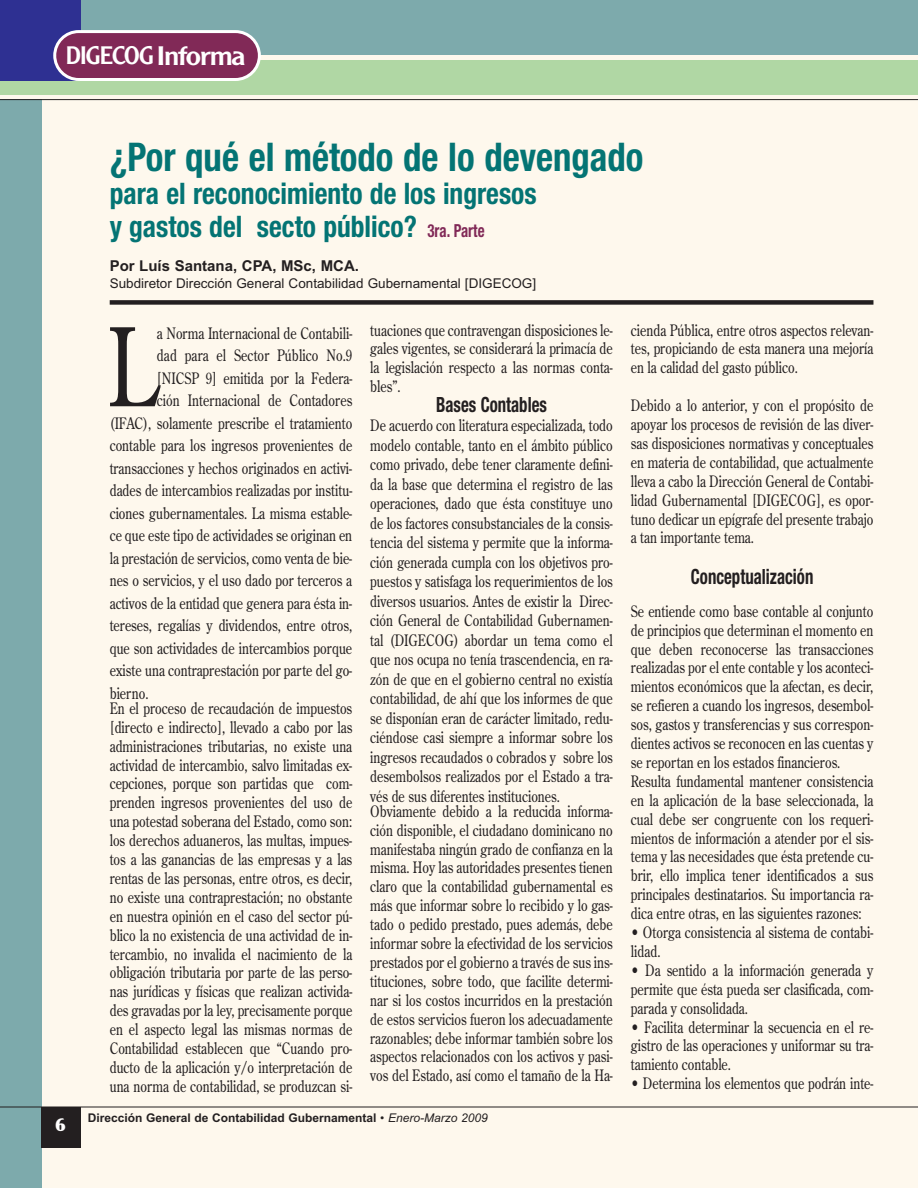
<style>
.page{position:relative;width:918px;height:1188px;background:#fef8ed}
.page>*{position:absolute;margin:0;border:0;box-sizing:border-box;transform-origin:0 0}
.t1{font:107.85px "Century Old Style";color:#231f20;scale:.8 1}
.t2{font:700 condensed 39.6px "Helvetica Neue";color:#047474;scale:.93 1}
.t3{font:700 condensed 29.7px/33px "Helvetica Neue";color:#047474;scale:.93 1}
.t4{font:26.55px "Clearface Gothic Regular DTC";letter-spacing:-.05em;color:#fff;scale:1.07 1}
.t5{font:700 condensed 21px "Helvetica Neue";color:#231f20;scale:.8 1}
.t6{font:900 18px "Optima";color:#fff}
.t7{font:15.75px/18.9px "Century Old Style";color:#231f20;text-align:justify;scale:.8 1}
.t8{font:700 15px "Arial";color:#231f20}
.t9{font:13.5px "Arial";color:#231f20}
.t10{font:700 12px "Arial";color:#231f20}
.s1{font-size:28.05px}
.s2{font-size:18px;color:#812957}
.s3{font-weight:400}
.s4{font-weight:400;font-style:italic}
</style>
<div class="page">
<div style="left:0;top:100px;width:42px;height:1088px;background:#7daaac"></div>
<div style="left:42px;top:1107px;width:39px;height:40px;background:#231f20"></div>
<hr style="left:0;top:99px;width:918px;height:1px;background:#231f20">
<div style="left:0;top:60px;width:918px;height:34px;background:#b0d7a4"></div>
<div style="left:0;top:0;width:918px;height:55px;background:#7daaac"></div>
<hr style="left:0;top:1107px;width:918px;height:1px;background:#231f20">
<div style="left:0;top:0;width:81px;height:81px;background:#2e3092"></div>
<div style="left:110px;top:300px;width:763px;height:5px;background:#231f20"></div>
<svg style="left:53px;top:30px;width:208px;height:51px;background:#8f4970"></svg>
<h3 class="t4" style="left:65px;top:39px;width:170px">DIGECOG<span class="s1">Informa</span></h3>
<h2 class="t2" style="left:110px;top:133px;width:575px">¿Por qué el método de lo devengado</h2>
<h3 class="t3" style="left:110px;top:177px;width:461px">para el reconocimiento de los ingresos y gastos del secto público? <span class="s2">3ra. Parte</span></h3>
<p class="t8" style="left:110px;top:257px;width:251px">Por Luís Santana, CPA, MSc, MCA.</p>
<p class="t9" style="left:110px;top:275px;width:428px">Subdiretor Dirección General Contabilidad Gubernamental [DIGECOG]</p>
<p class="t6" style="left:55px;top:1114px;width:12px">6</p>
<p class="t7" style="left:157px;top:324px;width:246px">a Norma Internacional de Contabili-</p>
<p class="t7" style="left:157px;top:346px;width:246px">dad para el Sector Público No.9</p>
<p class="t7" style="left:157px;top:369px;width:246px">[NICSP 9] emitida por la Federa-</p>
<p class="t7" style="left:157px;top:391px;width:246px">ción Internacional de Contadores</p>
<p class="t7" style="left:110px;top:414px;width:305px">(IFAC), solamente prescribe el tratamiento</p>
<p class="t7" style="left:110px;top:436px;width:305px">contable para los ingresos provenientes de</p>
<p class="t7" style="left:110px;top:459px;width:305px">transacciones y hechos originados en activi-</p>
<p class="t7" style="left:110px;top:481px;width:305px">dades de intercambios realizadas por institu-</p>
<p class="t7" style="left:110px;top:504px;width:305px">ciones gubernamentales. La misma estable-</p>
<p class="t7" style="left:110px;top:526px;width:305px">ce que este tipo de actividades se originan en</p>
<p class="t7" style="left:110px;top:549px;width:305px">la prestación de servicios, como venta de bie-</p>
<p class="t7" style="left:110px;top:571px;width:305px">nes o servicios, y el uso dado por terceros a</p>
<p class="t7" style="left:110px;top:594px;width:305px">activos de la entidad que genera para ésta in-</p>
<p class="t7" style="left:110px;top:616px;width:305px">tereses, regalías y dividendos, entre otros,</p>
<p class="t7" style="left:110px;top:639px;width:305px">que son actividades de intercambios porque</p>
<p class="t7" style="left:110px;top:661px;width:305px">existe una contraprestación por parte del go-</p>
<p class="t7" style="left:110px;top:684px;width:50px">bierno.</p>
<p class="t7" style="left:110px;top:699px;width:305px">En el proceso de recaudación de impuestos [directo e indirecto], llevado a cabo por las administraciones tributarias, no existe una actividad de intercambio, salvo limitadas ex&shy;cepciones, porque son partidas que com&shy;prenden ingresos provenientes del uso de una potestad soberana del Estado, como son: los derechos aduaneros, las multas, impues&shy;tos a las ganancias de las empresas y a las rentas de las personas, entre otros, es decir, no existe una contraprestación; no obstante en nuestra opinión en el caso del sector pú&shy;blico la no existencia de una actividad de in&shy;tercambio, no invalida el nacimiento de la obligación tributaria por parte de las perso&shy;nas jurídicas y físicas que realizan activida&shy;des gravadas por la ley, precisamente porque en el aspecto legal las mismas normas de Contabilidad establecen que “Cuando pro&shy;ducto de la aplicación y/o interpretación de una norma de contabilidad, se produzcan si-</p>
<h1 class="t1" style="left:107px;top:306px;width:64px">L</h1>
<p class="t7" style="left:370px;top:321px;width:305px">tuaciones que contravengan disposiciones le&shy;gales vigentes, se considerará la primacía de la legislación respecto a las normas conta&shy;bles”.</p>
<h3 class="t5" style="left:436px;top:392px;width:140px">Bases Contables</h3>
<p class="t7" style="left:370px;top:416px;width:305px;line-height:19.5px">De acuerdo con literatura especializada, todo modelo contable, tanto en el ámbito público como privado, debe tener claramente defini&shy;da la base que determina el registro de las operaciones, dado que ésta constituye uno de los factores consubstanciales de la consis&shy;tencia del sistema y permite que la informa&shy;ción generada cumpla con los objetivos pro&shy;puestos y satisfaga los requerimientos de los diversos usuarios. Antes de existir la Direc&shy;ción General de Contabilidad Gubernamen&shy;tal (DIGECOG) abordar un tema como el que nos ocupa no tenía trascendencia, en ra&shy;zón de que en el gobierno central no existía contabilidad, de ahí que los informes de que se disponían eran de carácter limitado, redu&shy;ciéndose casi siempre a informar sobre los ingresos recaudados o cobrados y sobre los desembolsos realizados por el Estado a tra&shy;vés de sus diferentes instituciones.</p>
<p class="t7" style="left:370px;top:802px;width:305px">Obviamente debido a la reducida informa&shy;ción disponible, el ciudadano dominicano no manifestaba ningún grado de confianza en la misma. Hoy las autoridades presentes tienen claro que la contabilidad gubernamental es más que informar sobre lo recibido y lo gas&shy;tado o pedido prestado, pues además, debe informar sobre la efectividad de los servicios prestados por el gobierno a través de sus ins&shy;tituciones, sobre todo, que facilite determi&shy;nar si los costos incurridos en la prestación de estos servicios fueron los adecuadamente razonables; debe informar también sobre los aspectos relacionados con los activos y pasi&shy;vos del Estado, así como el tamaño de la Ha-</p>
<p class="t7" style="left:631px;top:321px;width:305px">cienda Pública, entre otros aspectos relevan&shy;tes, propiciando de esta manera una mejoría en la calidad del gasto público.</p>
<p class="t7" style="left:631px;top:396px;width:305px">Debido a lo anterior, y con el propósito de apoyar los procesos de revisión de las diver&shy;sas disposiciones normativas y conceptuales en materia de contabilidad, que actualmente lleva a cabo la Dirección General de Contabi&shy;lidad Gubernamental [DIGECOG], es opor&shy;tuno dedicar un epígrafe del presente trabajo a tan importante tema.</p>
<h3 class="t5" style="left:691px;top:564px;width:155px">Conceptualización</h3>
<p class="t7" style="left:631px;top:602px;width:305px;text-align:left">Se entiende como base contable al conjunto de principios que determinan el momento en que deben reconocerse las transacciones realizadas por el ente contable y los aconteci&shy;mientos económicos que la afectan, es decir, se refieren a cuando los ingresos, desembol&shy;sos, gastos y transferencias y sus correspon&shy;dientes activos se reconocen en las cuentas y se reportan en los estados financieros.<br>Resulta fundamental mantener consistencia en la aplicación de la base seleccionada, la cual debe ser congruente con los requeri&shy;mientos de información a atender por el sis&shy;tema y las necesidades que ésta pretende cu&shy;brir, ello implica tener identificados a sus principales destinatarios. Su importancia ra&shy;dica entre otras, en las siguientes razones:</p>
<p class="t7" style="left:631px;top:923px;width:305px">• Otorga consistencia al sistema de contabi&shy;lidad.</p>
<p class="t7" style="left:631px;top:961px;width:305px">• Da sentido a la información generada y permite que ésta pueda ser clasificada, com&shy;parada y consolidada.</p>
<p class="t7" style="left:631px;top:1018px;width:305px">• Facilita determinar la secuencia en el re&shy;gistro de las operaciones y uniformar su tra&shy;tamiento contable.</p>
<p class="t7" style="left:631px;top:1074px;width:305px">• Determina los elementos que podrán inte-</p>
<p class="t10" style="left:88px;top:1111px;width:401px">Dirección General de Contabilidad Gubernamental <span class="s3">•</span> <span class="s4">Enero-Marzo 2009</span></p>
</div>
